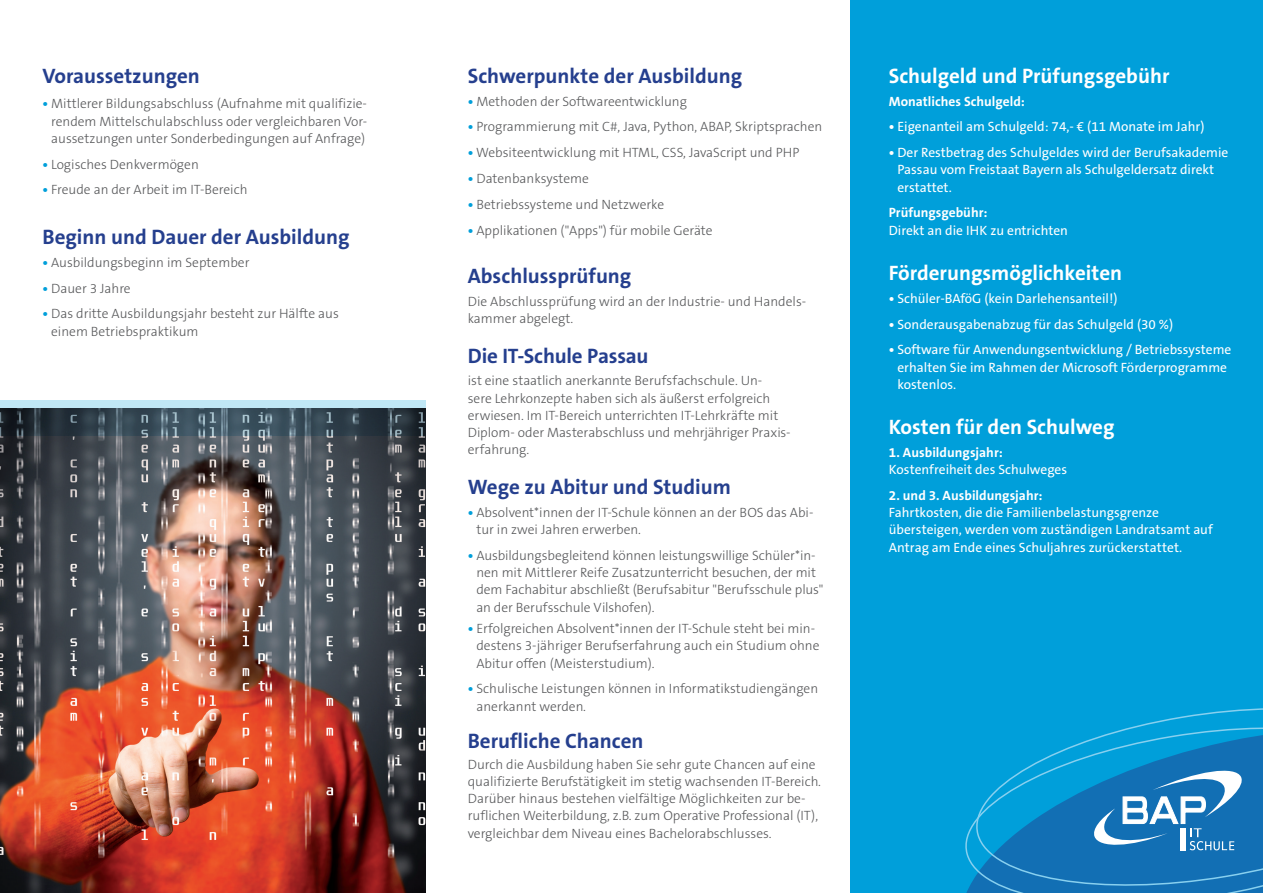
<style>
.page{position:relative;width:1263px;height:893px;background:#fff}
.page>*{position:absolute;margin:0;border:0;box-sizing:border-box;transform-origin:0 0}
.t1{font:700 21px "The Sans B W7";color:#253f8e}
.t2{font:700 21px "The Sans B W7";color:#fff}
.t3{font:300 13.5px/17.2px "The Sans B W3";color:#57585a}
.t4{font:13.5px/17.2px "The Sans B W5 Plain";color:#fff}
.t5{font:700 13.5px "The Sans B W7";color:#fff}
.s1{font-family:"The Sans B W7";font-weight:700;color:#009fda}
.s2{font-family:"The Sans B W7";font-weight:700}
</style>
<div class="page">
<img style="left:0;top:436px;width:425px;height:457px">
<svg style="left:0;top:401px;width:425px;height:35px;background:#536975"></svg>
<div style="left:850px;top:0;width:413px;height:893px;background:#009fda"></div>
<svg style="left:965px;top:716px;width:298px;height:177px"></svg>
<svg style="left:1092px;top:765px;width:153px;height:85px;background:#3f8dc4"></svg>
<div style="left:1180px;top:828px;width:6px;height:22px;background:#fff"></div>
<p class="t1" style="left:43px;top:62px;width:159px">Voraussetzungen</p>
<p class="t3" style="left:51px;top:95px;width:318px;text-align:justify;text-indent:-9px"><span class="s1">•</span> Mittlerer Bildungsabschluss (Aufnahme mit qualifizie&shy;rendem Mittelschulabschluss oder vergleichbaren Vor&shy;aussetzungen unter Sonderbedingungen auf Anfrage)</p>
<p class="t3" style="left:43px;top:155px;width:158px"><span class="s1">•</span> Logisches Denkvermögen</p>
<p class="t3" style="left:43px;top:181px;width:207px"><span class="s1">•</span> Freude an der Arbeit im IT-Bereich</p>
<p class="t1" style="left:43px;top:224px;width:308px">Beginn und Dauer der Ausbildung</p>
<p class="t3" style="left:43px;top:254px;width:208px"><span class="s1">•</span> Ausbildungsbeginn im September</p>
<p class="t3" style="left:43px;top:280px;width:90px"><span class="s1">•</span> Dauer 3 Jahre</p>
<p class="t3" style="left:51px;top:305px;width:289px;text-indent:-9px"><span class="s1">•</span> Das dritte Ausbildungsjahr besteht zur Hälfte aus einem Betriebspraktikum</p>
<p class="t1" style="left:468px;top:62px;width:276px">Schwerpunkte der Ausbildung</p>
<p class="t3" style="left:468px;top:93px;width:221px"><span class="s1">•</span> Methoden der Softwareentwicklung</p>
<p class="t3" style="left:468px;top:118px;width:356px"><span class="s1">•</span> Programmierung mit C#, Java, Python, ABAP, Skriptsprachen</p>
<p class="t3" style="left:468px;top:144px;width:333px"><span class="s1">•</span> Websiteentwicklung mit HTML, CSS, JavaScript und PHP</p>
<p class="t3" style="left:468px;top:170px;width:123px"><span class="s1">•</span> Datenbanksysteme</p>
<p class="t3" style="left:468px;top:196px;width:198px"><span class="s1">•</span> Betriebssysteme und Netzwerke</p>
<p class="t3" style="left:468px;top:221px;width:246px"><span class="s1">•</span> Applikationen ("Apps") für mobile Geräte</p>
<p class="t1" style="left:468px;top:263px;width:165px">Abschlussprüfung</p>
<p class="t3" style="left:468px;top:293px;width:340px">Die Abschlussprüfung wird an der Industrie- und Handels&shy;kammer abgelegt.</p>
<p class="t1" style="left:468px;top:342px;width:182px">Die IT-Schule Passau</p>
<p class="t3" style="left:468px;top:372px;width:324px">ist eine staatlich anerkannte Berufsfachschule. Un-<br>sere Lehrkonzepte haben sich als äußerst erfolgreich erwiesen. Im IT-Bereich unterrichten IT-Lehrkräfte mit Diplom- oder Masterabschluss und mehrjähriger Praxis&shy;erfahrung.</p>
<p class="t1" style="left:468px;top:473px;width:265px">Wege zu Abitur und Studium</p>
<p class="t3" style="left:476px;top:504px;width:338px;text-indent:-9px"><span class="s1">•</span> Absolvent*innen der IT-Schule können an der BOS das Abi&shy;tur in zwei Jahren erwerben.</p>
<p class="t3" style="left:476px;top:547px;width:348px;text-indent:-9px"><span class="s1">•</span> Ausbildungsbegleitend können leistungswillige Schüler*in&shy;nen mit Mittlerer Reife Zusatzunterricht besuchen, der mit dem Fachabitur abschließt (Berufsabitur "Berufsschule plus" an der Berufsschule Vilshofen).</p>
<p class="t3" style="left:476px;top:620px;width:345px;text-indent:-9px"><span class="s1">•</span> Erfolgreichen Absolvent*innen der IT-Schule steht bei min&shy;destens 3-jähriger Berufserfahrung auch ein Studium ohne<br>Abitur offen (Meisterstudium).</p>
<p class="t3" style="left:476px;top:680px;width:343px;text-indent:-9px"><span class="s1">•</span> Schulische Leistungen können in Informatikstudiengängen anerkannt werden.</p>
<p class="t1" style="left:468px;top:727px;width:177px">Berufliche Chancen</p>
<p class="t3" style="left:468px;top:755px;width:355px">Durch die Ausbildung haben Sie sehr gute Chancen auf eine qualifizierte Berufstätigkeit im stetig wachsenden IT-Bereich.<br>Darüber hinaus bestehen vielfältige Möglichkeiten zur be&shy;ruflichen Weiterbildung, z.B. zum Operative Professional (IT), vergleichbar dem Niveau eines Bachelorabschlusses.</p>
<p class="t2" style="left:889px;top:62px;width:282px">Schulgeld und Prüfungsgebühr</p>
<p class="t5" style="left:889px;top:92px;width:138px">Monatliches Schulgeld:</p>
<p class="t4" style="left:889px;top:118px;width:317px"><span class="s2">•</span> Eigenanteil am Schulgeld: 74,- € (11 Monate im Jahr)</p>
<p class="t4" style="left:897px;top:144px;width:333px;text-indent:-9px"><span class="s2">•</span> Der Restbetrag des Schulgeldes wird der Berufsakademie<br>Passau vom Freistaat Bayern als Schulgeldersatz direkt erstattet.</p>
<p class="t4" style="left:889px;top:204px;width:181px"><span class="s2">Prüfungsgebühr:<br></span>Direkt an die IHK zu entrichten</p>
<p class="t2" style="left:889px;top:259px;width:235px">Förderungsmöglichkeiten</p>
<p class="t4" style="left:889px;top:290px;width:230px"><span class="s2">•</span> Schüler-BAföG (kein Darlehensanteil!)</p>
<p class="t4" style="left:889px;top:315px;width:286px"><span class="s2">•</span> Sonderausgabenabzug für das Schulgeld (30 %)</p>
<p class="t4" style="left:897px;top:341px;width:335px;text-indent:-9px"><span class="s2">•</span> Software für Anwendungsentwicklung / Betriebssysteme erhalten Sie im Rahmen der Microsoft Förderprogramme kostenlos.</p>
<p class="t2" style="left:889px;top:414px;width:227px">Kosten für den Schulweg</p>
<p class="t4" style="left:889px;top:444px;width:180px"><span class="s2">1. Ausbildungsjahr:<br></span>Kostenfreiheit des Schulweges</p>
<p class="t4" style="left:889px;top:487px;width:325px"><span class="s2">2. und 3. Ausbildungsjahr:<br></span>Fahrtkosten, die die Familienbelastungsgrenze übersteigen, werden vom zuständigen Landratsamt auf Antrag am Ende eines Schuljahres zurückerstattet.</p>
</div>
